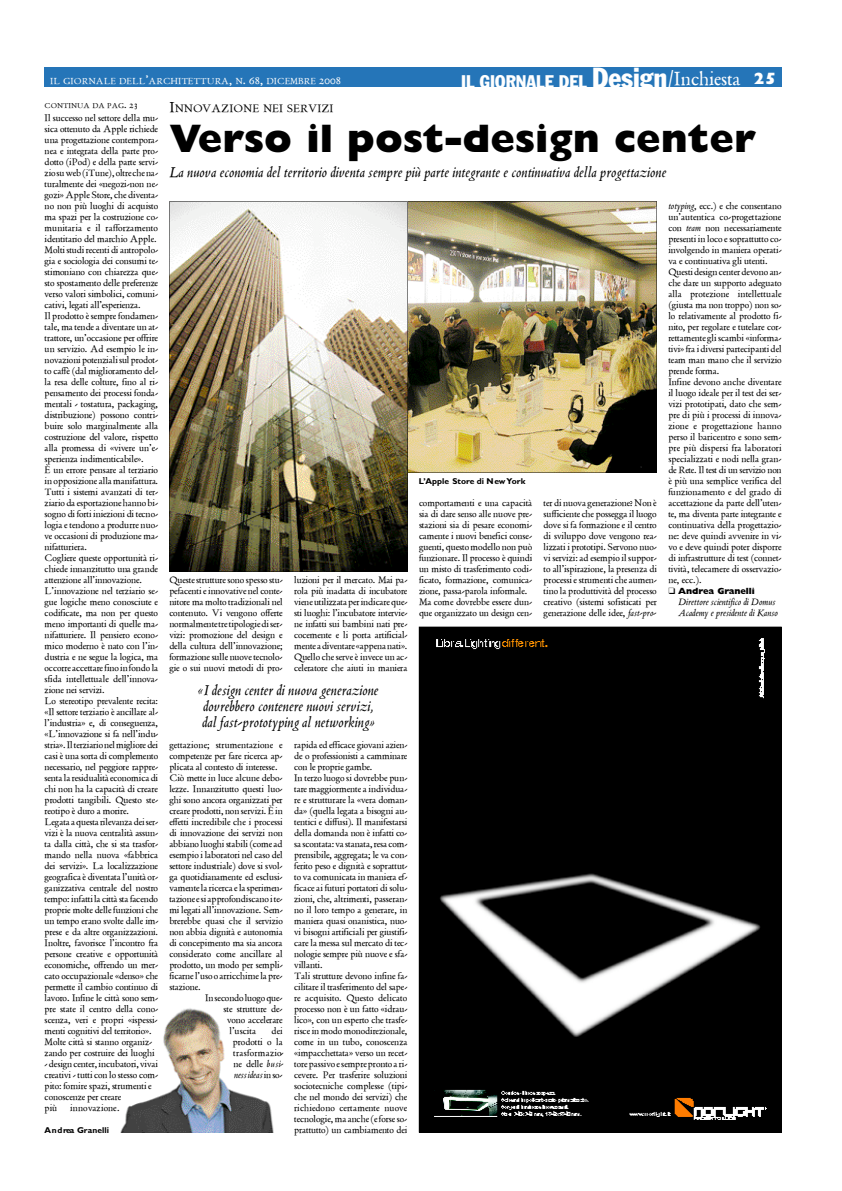
<style>
.page{position:relative;width:842px;height:1191px;background:#fff}
.page>*{position:absolute;margin:0;border:0;box-sizing:border-box;transform-origin:0 0}
.t1{font:800 40px "Gill Sans";color:#000}
.t2{font:condensed 18px "Franklin Gothic";color:#fff}
.t3{font:16px/16px "Alle Blado";color:#000}
.t4{font:12px "Alle Poliphilus";color:#000}
.t5{font:10.5px/11px "Alle Poliphilus";color:#000}
.t6{font:10.5px/11px "Alle Blado";color:#000}
.t7{font:9.7px "Alle Poliphilus";color:#fff}
.t8{font:800 9px "Gill Sans";letter-spacing:-.01em;color:#000}
.t9{font:700 8.5px "Gill Sans";color:#000}
.t10{font:7.9px "Alle Poliphilus";color:#000}
.s1{font-size:13px}
.s2{font-size:28.6px}
.s3{font-size:10.5px}
.s4{font-size:16px}
.s5{font-family:"Alle Blado"}
.s6{font-family:"Alle Poliphilus"}
</style>
<div class="page">
<img style="left:120px;top:1008px;width:154px;height:125px">
<div style="left:45px;top:67px;width:737px;height:20px;background:#2575b8"></div>
<img style="left:408px;top:201px;width:249px;height:272px">
<img style="left:169px;top:201px;width:239px;height:371px">
<svg style="left:419px;top:627px;width:363px;height:506px;background:#161616"></svg>
<p class="t7" style="left:50px;top:75px;width:292px">IL GIORNALE DELL<span class="s1">’</span>ARCHITETTURA<span class="s1">,</span> N<span class="s1">. 68,</span> DICEMBRE <span class="s1">2008</span></p>
<h2 class="t2" style="left:461px;top:75px;width:316px">IL GIORNALE DEL <span class="s2">Design</span><sup>/</sup><sup>Inchiesta</sup> <sup>25</sup></h2>
<p class="t10" style="left:45px;top:101px;width:95px">CONTINUA DA PAG<span class="s3">. 23</span></p>
<p class="t4" style="left:169px;top:102px;width:166px"><span class="s4">I</span>NNOVAZIONE NEI SERVIZI</p>
<h1 class="t1" style="left:169px;top:125px;width:588px">Verso il post-design center</h1>
<h3 class="t3" style="left:169px;top:164px;width:499px">La nuova economia del territorio diventa sempre più parte integrante e continuativa della progettazione</h3>
<p class="t5" style="left:45px;top:112px;width:115px">Il successo nel settore della mu&shy;sica ottenuto da Apple richiede una progettazione contempora&shy;nea e integrata della parte pro&shy;dotto (iPod) e della parte servi&shy;ziosu web (iTune), oltrechena&shy;turalmente dei «negozi-non ne&shy;gozi» Apple Store, che diventa&shy;no non più luoghi di acquisto ma spazi per la costruzione co&shy;munitaria e il rafforzamento identitario del marchio Apple.<br>Molti studi recenti diantropolo&shy;gia e sociologia dei consumi te&shy;stimoniano con chiarezza que&shy;sto spostamento delle preferenze verso valori simbolici, comuni&shy;cativi, legati all’esperienza.<br>Il prodotto è sempre fondamen&shy;tale, matende a diventare un at&shy;trattore, un’occasione per offrire un servizio. Ad esempio le in&shy;novazioni potenziali sul prodot&shy;to caffè (dal miglioramento del&shy;la resa delle colture, fino al ri&shy;pensamento dei processi fonda&shy;mentali - tostatura, packaging, distribuzione) possono contri&shy;buire solo marginalmente alla costruzione del valore, rispetto alla promessa di «vivere un’e&shy;sperienza indimenticabile».<br>È un errore pensare al terziario in opposizionealla manifattura.<br>Tutti i sistemi avanzati di ter&shy;ziario da esportazione hanno bi&shy;sogno di forti iniezioni di tecno&shy;logia e tendono a produrre nuo&shy;ve occasioni di produzione ma&shy;n ifa ttu rie ra .<br>Cogliere queste opportunità ri&shy;chiede innanzitutto una grande attenzione all’innovazione.<br>L’innovazione nel terziario se&shy;gue logiche meno conosciute e codificate, ma non per questo meno importanti di quelle ma&shy;nifatturiere. Il pensiero econo&shy;mico moderno è nato con l’in&shy;dustria e ne segue la logica, ma occorre accettare fino in fondo la sfida intellettuale dell’innova&shy;zione nei servizi.<br>Lo stereotipo prevalente recita: «Il settore terziario è ancillare al&shy;l’industria» e, di conseguenza, «L’innovazione si fa nell’indu&shy;stria». Il terziarionel migliore dei casi è una sorta di complemento necessario, nel peggiore rappre&shy;senta la residualità economica di chi non ha la capacità di creare prodotti tangibili. Questo ste&shy;reotipo è duro a morire.<br>Legata aquesta rilevanzadei ser&shy;vizi è la nuova centralità assun&shy;ta dalla città, che si sta trasfor&shy;mando nella nuova «fabbrica dei servizi». La localizzazione geograficaè diventata l’unità or&shy;ganizzativa centrale del nostro tempo: infatti la città sta facendo proprie molte delle funzioni che un tempo erano svolte dalle im&shy;prese e da altre organizzazioni.<br>Inoltre, favorisce l’incontro fra persone creative e opportunità economiche, offrendo un mer&shy;cato occupazionale «denso» che permette il cambio continuo di lavoro. Infine le città sono sem&shy;pre state il centro della cono&shy;scenza, veri e propri «ispessi&shy;menti cognitivi del territorio».<br>Molte città si stanno organiz&shy;zando per costruire dei luoghi -design center, incubatori, vivai creativi - tutticon lo stesso com&shy;pito: fornire spazi, strumenti e conoscenze per creare<br>più innovazione.</p>
<p class="t5" style="left:668px;top:200px;width:115px"><span class="s5">to ty p in g</span>, ecc.) e che consentano un’autentica co-progettazione con <span class="s5">te a m</span> non necessariamente presenti in loco e soprattutto co&shy;involgendo in maniera operati&shy;va e continuativa gli utenti.<br>Questi design centerdevono an&shy;che dare un supporto adeguato alla protezione intellettuale (giusta ma non troppo) non so&shy;lo relativamente al prodotto fi&shy;nito, per regolare e tutelare cor&shy;rettamente gliscambi «informa&shy;tivi» fra i diversi partecipanti del team man mano che il servizio prende forma.<br>Infine devono anche diventare il luogo ideale per il test dei ser&shy;vizi prototipati, dato che sem&shy;pre di più i processi di innova&shy;zione e progettazione hanno perso il baricentro e sono sem&shy;pre più dispersi fra laboratori specializzati e nodi nella gran&shy;de Rete. Il test di un servizio non è più una semplice verifica del funzionamento e del grado di accettazione da parte dell’uten&shy;te, ma diventa parte integrante e continuativa della progettazio&shy;ne: deve quindi avvenire in vi&shy;vo e deve quindi poter disporre di infrastrutture di test (connet&shy;tività, telecamere di osservazio&shy;ne, ecc.).</p>
<p class="t8" style="left:668px;top:587px;width:88px">❑ A n d rea Gra n e lli</p>
<p class="t6" style="left:678px;top:596px;width:101px">Direttore scientifico di Domus<br>Academy e presidente di Kanso</p>
<p class="t9" style="left:419px;top:478px;width:108px">L’Apple Store di New Yo r k</p>
<p class="t5" style="left:419px;top:497px;width:115px">comportamenti e una capacità sia di dare senso alle nuove pre&shy;stazioni sia di pesare economi&shy;camente i nuovi benefici conse&shy;guenti, questomodello non può funzionare. Il processo è quindi un misto di trasferimento codi&shy;ficato, formazione, comunica&shy;zione, passa-parola informale.<br>Ma come dovrebbe essere dun&shy;que organizzato un design cen-</p>
<p class="t5" style="left:544px;top:497px;width:115px;text-align:justify">ter di nuova generazione?Non è sufficienteche possegga il luogo dove si fa formazione e il centro di sviluppo dove vengono rea&shy;lizzati i prototipi. Servono nuo&shy;vi servizi: ad esempio il suppor&shy;to all’ispirazione, la presenza di processie strumenti che aumen&shy;tino la produttività del processo creativo (sistemi sofisticati per generazione delle idee, <span class="s5">fa s t- p r o-</span></p>
<p class="t5" style="left:294px;top:574px;width:115px;text-align:justify">luzioni per il mercato. Mai pa&shy;rola più inadatta di incubatore viene utilizzata perindicare que&shy;sti luoghi: l’incubatore intervie&shy;ne infatti sui bambini nati pre&shy;cocemente e li porta artificial&shy;menteadiventare«appena nati».<br>Quello che serve è invece un ac&shy;celeratore che aiuti in maniera</p>
<p class="t5" style="left:169px;top:574px;width:115px;text-align:justify">Questestrutturesono spesso stu&shy;pefacenti einnovative nel conte&shy;nitore ma molto tradizionali nel contenuto. Vi vengono offerte normalmente tre tipologiedi ser&shy;vizi: promozione del design e della cultura dell’innovazione; formazionesulle nuovetecnolo&shy;gie o sui nuovi metodi di pro-</p>
<h3 class="t3" style="left:198px;top:683px;width:182px">«I design center di nuova generazione dovrebbero contenere nuovi servizi, dal fast-prototyping al networking»</h3>
<p class="t5" style="left:294px;top:739px;width:115px">rapidaed efficace giovani azien&shy;de o professionisti a camminare con le proprie gambe.<br>In terzo luogo si dovrebbe pun&shy;tare maggiormente a individua&shy;re e strutturare la «vera doman&shy;da» (quella legata a bisogni au&shy;tentici e diffusi). Il manifestarsi della domanda non è infatti co&shy;sa scontata: va stanata, resacom&shy;prensibile, aggregata; le va con&shy;ferito peso e dignità e soprattut&shy;to va comunicata in maniera ef&shy;ficace ai futuri portatori di solu&shy;zioni, che, altrimenti, passeran&shy;no il loro tempo a generare, in maniera quasi onanistica, nuo&shy;vi bisogni artificiali per giustifi&shy;care la messa sul mercato di tec&shy;nologie sempre più nuove e sfa&shy;v illa n ti.<br>Tali strutture devono infine fa&shy;cilitare il trasferimento del sape&shy;re acquisito. Questo delicato processo non è un fatto «idrau&shy;lico», con un esperto che trasfe&shy;riscein modo monodirezionale, come in un tubo, conoscenza «impacchettata» verso un recet&shy;tore passivo e semprepronto a ri&shy;cevere. Per trasferire soluzioni sociotecniche complesse (tipi&shy;che nel mondo dei servizi) che richiedono certamente nuove tecnologie, ma anche(eforse so&shy;prattutto) un cambiamento dei</p>
<p class="t5" style="left:169px;top:739px;width:115px">gettazione; strumentazione e competenze per fare ricerca ap&shy;plicata al contesto di interesse.<br>Ciò mette in luce alcune debo&shy;lezze. Innanzitutto questi luo&shy;ghi sono ancora organizzati per creare prodotti, non servizi. È in effetti incredibile che i processi di innovazione dei servizi non abbiano luoghi stabili(comead esempio i laboratori nel caso del settore industriale) dove si svol&shy;ga quotidianamente ed esclusi&shy;vamente laricerca ela sperimen&shy;tazioneesi approfondiscanoi te&shy;mi legati all’innovazione. Sem&shy;brerebbe quasi che il servizio non abbia dignità e autonomia di concepimento ma sia ancora considerato come ancillare al prodotto, un modo per sempli&shy;ficarnel’usoo arricchirnela pre&shy;sta z io n e .</p>
<p class="t5" style="left:205px;top:992px;width:79px">In secondoluogoque-</p>
<p class="t5" style="left:223px;top:1003px;width:61px">ste strutture de-</p>
<p class="t5" style="left:227px;top:1014px;width:57px">vono accelerare</p>
<p class="t5" style="left:229px;top:1025px;width:28px">l’uscita</p>
<p class="t5" style="left:233px;top:1025px;width:52px;text-align:justify;text-indent:39px">dei prodotti o la tr a s fo r m a z io&shy;ne delle <span class="s5">b u s i-</span></p>
<p class="t6" style="left:234px;top:1069px;width:50px">ness ideas<span class="s6">in so-</span></p>
<p class="t9" style="left:45px;top:1127px;width:66px">A n d rea Granelli</p>
</div>
